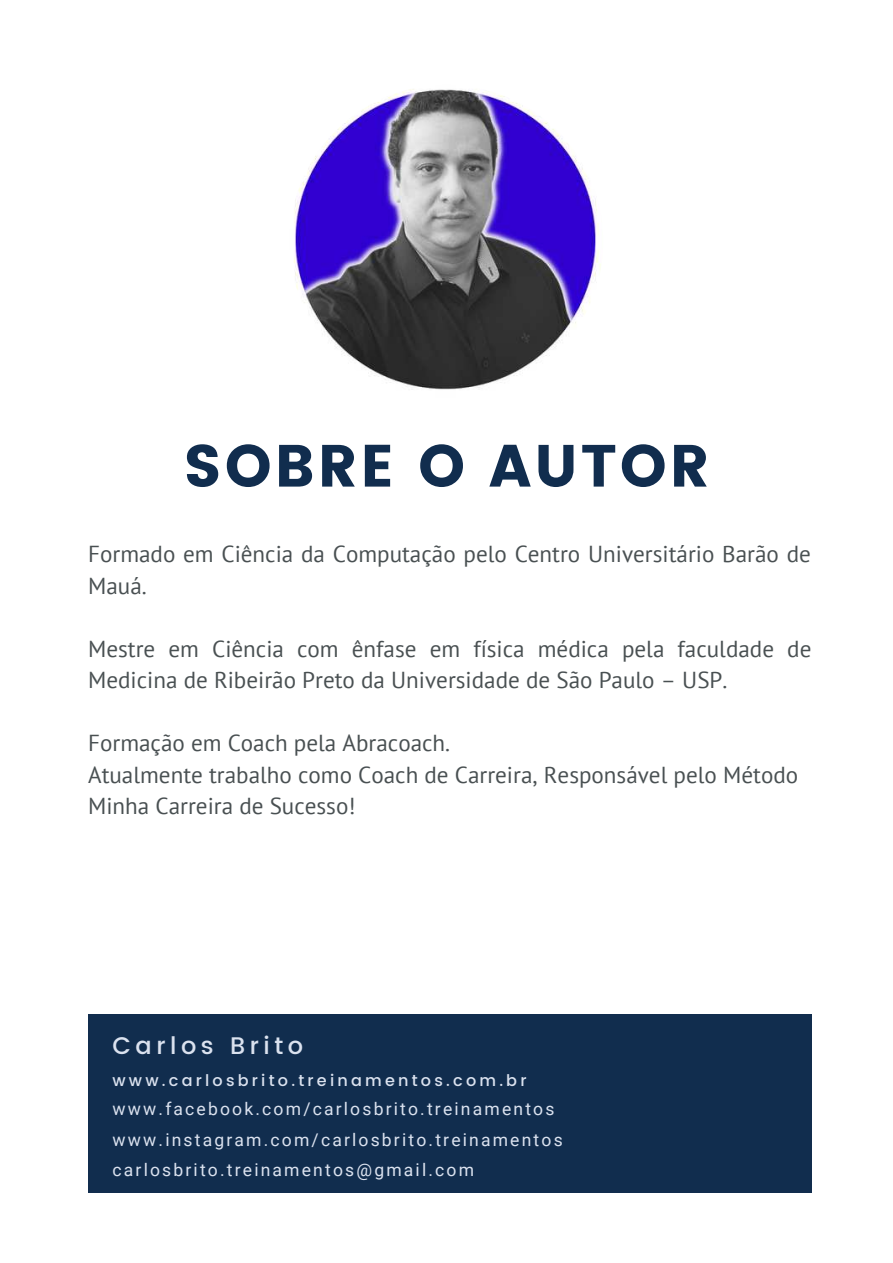
<style>
.page{position:relative;width:893px;height:1263px;background:#fff}
.page>*{position:absolute;margin:0;border:0;box-sizing:border-box;transform-origin:0 0}
.t1{font:59.4px "Poppins";letter-spacing:.05em;color:#112d4e}
.t2{font:500 24px "Poppins";letter-spacing:.19em;color:#dbe2ef}
.t3{font:23.1px/31.5px "PT Sans";color:#495052}
.t4{font:17.55px/30.2px "Roboto";letter-spacing:.125em;color:#dbe2ef}
.t5{font:500 16.05px "Poppins";letter-spacing:.2em;color:#dbe2ef}
</style>
<div class="page">
<div style="left:88px;top:1014px;width:723px;height:179px;background:#112d4e"></div>
<img style="left:289px;top:85px;width:314px;height:313px;border-radius:50%">
<h1 class="t1" style="left:183px;top:431px;width:527px">SOBRE O AUTOR</h1>
<p class="t3" style="left:88px;top:538px;width:724px">Formado em Ciência da Computação pelo Centro Universitário Barão de<br>Mauá.</p>
<p class="t3" style="left:88px;top:632px;width:724px">Mestre em Ciência com ênfase em física médica pela faculdade de<br>Medicina de Ribeirão Preto da Universidade de São Paulo – USP.</p>
<p class="t3" style="left:88px;top:727px;width:711px">Formação em Coach pela Abracoach.<br>Atualmente trabalho como Coach de Carreira, Responsável pelo Método<br>Minha Carreira de Sucesso!</p>
<p class="t2" style="left:112px;top:1028px;width:192px">Carlos Brito</p>
<p class="t5" style="left:112px;top:1069px;width:415px">www.carlosbrito.treinamentos.com.br</p>
<p class="t4" style="left:112px;top:1093px;width:451px">www.facebook.com/carlosbrito.treinamentos www.instagram.com/carlosbrito.treinamentos carlosbrito.treinamentos@gmail.com</p>
</div>
